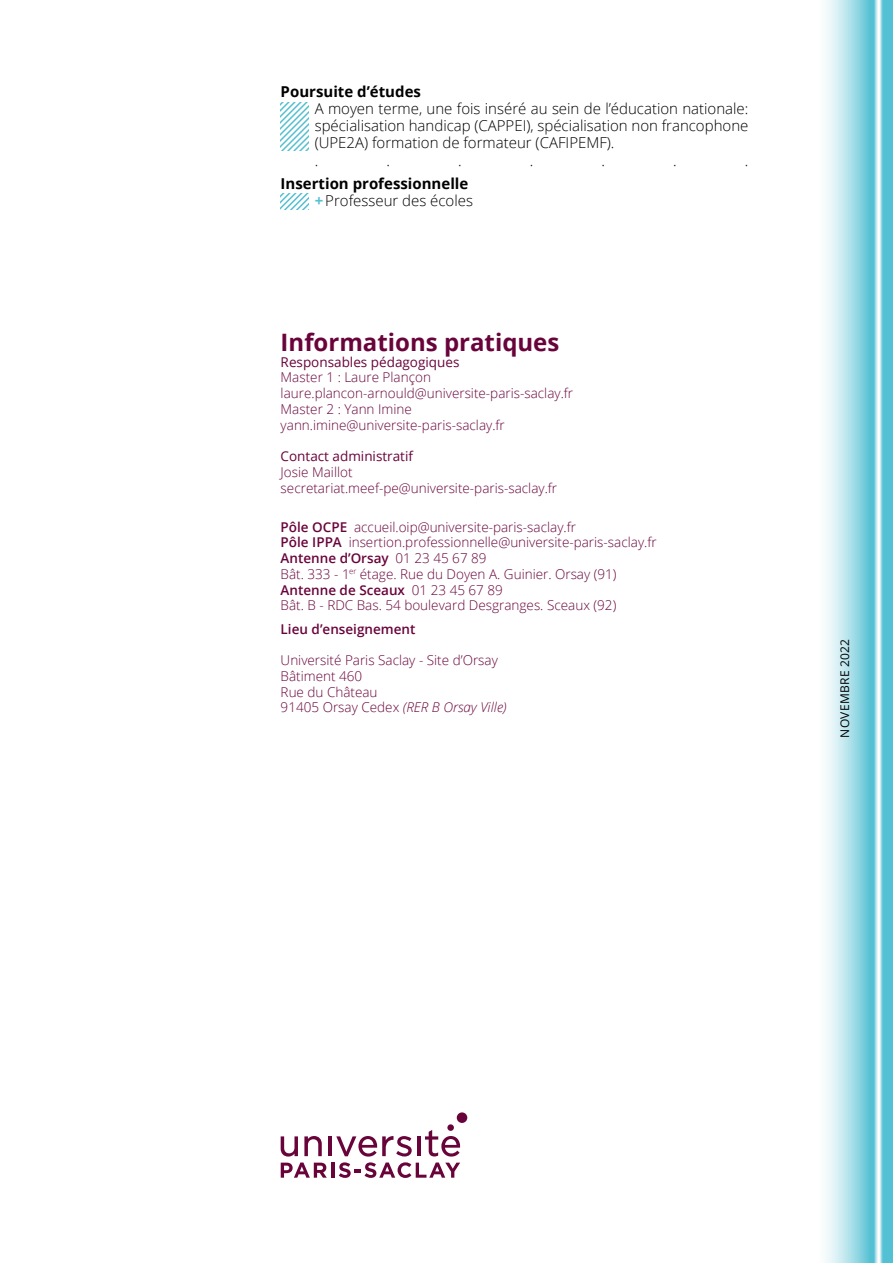
<style>
.page{position:relative;width:893px;height:1263px;background:#fff}
.page>*{position:absolute;margin:0;border:0;box-sizing:border-box;transform-origin:0 0}
.t1{font:700 24px "Open Sans";color:#69043b}
.t2{font:300 15px/17.2px "Open Sans";color:#000}
.t3{font:700 15px/17.2px "Open Sans";color:#000}
.t4{font:300 13.5px/15.8px "Open Sans";color:#69043b}
.t5{font:13.5px "Open Sans";color:#69043b}
.t6{font:600 13.5px "Open Sans";color:#69043b}
.t7{font:12px "Open Sans";letter-spacing:.025em;color:#000}
.s1{color:#54c0d3}
.s2{font-weight:300}
.s3{font-weight:600}
.s4{font-style:italic}
</style>
<div class="page">
<svg style="left:826px;top:0;width:67px;height:1263px;background:#9edbe5"></svg>
<div style="left:457px;top:1112px;width:10px;height:11px;background:#69043b;border-radius:50%"></div>
<div style="left:447px;top:1124px;width:7px;height:7px;background:#69043b;border-radius:50%"></div>
<hr style="left:328px;top:1136px;width:4px;height:20px;background:#69043b">
<svg style="left:281px;top:1136px;width:17px;height:20px"></svg>
<svg style="left:304px;top:1136px;width:18px;height:20px"></svg>
<svg style="left:425px;top:1130px;width:35px;height:26px"></svg>
<svg style="left:336px;top:1136px;width:76px;height:20px"></svg>
<hr style="left:417px;top:1136px;width:4px;height:20px;background:#69043b">
<svg style="left:281px;top:1162px;width:46px;height:16px"></svg>
<hr style="left:331px;top:1162px;width:3px;height:16px;background:#69043b">
<svg style="left:339px;top:1162px;width:121px;height:16px"></svg>
<svg style="left:281px;top:102px;width:27px;height:49px"></svg>
<svg style="left:281px;top:194px;width:27px;height:15px"></svg>
<p class="t3" style="left:281px;top:82px;width:142px">Poursuite d’études</p>
<p class="t2" style="left:315px;top:99px;width:435px">A moyen terme, une fois inséré au sein de l’éducation nationale: spécialisation handicap (CAPPEI), spécialisation non francophone (UPE2A) formation de formateur (CAFIPEMF).<br>.</p>
<p class="t2" style="left:386px;top:151px;width:5px">.</p>
<p class="t2" style="left:458px;top:151px;width:5px">.</p>
<p class="t2" style="left:530px;top:151px;width:5px">.</p>
<p class="t2" style="left:601px;top:151px;width:5px">.</p>
<p class="t2" style="left:673px;top:151px;width:5px">.</p>
<p class="t2" style="left:745px;top:151px;width:5px">.</p>
<p class="t3" style="left:315px;top:174px;width:160px;text-indent:-34px">Insertion professionnelle <span class="s1">+</span><span class="s2">Professeur des écoles</span></p>
<h1 class="t1" style="left:281px;top:325px;width:280px">Informations pratiques</h1>
<p class="t5" style="left:281px;top:352px;width:180px">Responsables pédagogiques</p>
<p class="t4" style="left:281px;top:369px;width:294px">Master 1 : Laure Plançon laure.plancon-arnould@universite-paris-saclay.fr Master 2 : Yann Imine yann.imine@universite-paris-saclay.fr</p>
<p class="t5" style="left:281px;top:447px;width:134px">Contact administratif</p>
<p class="t4" style="left:281px;top:464px;width:278px">Josie Maillot secretariat.meef-pe@universite-paris-saclay.fr</p>
<p class="t4" style="left:281px;top:518px;width:378px"><span class="s3">Pôle OCPE</span> accueil.oip@universite-paris-saclay.fr<br><span class="s3">Pôle IPPA</span> insertion.professionnelle@universite-paris-saclay.fr <span class="s3">Antenne d’Orsay</span> 01 23 45 67 89<br>Bât. 333 - 1<sup>er</sup> étage. Rue du Doyen A. Guinier. Orsay (91)<br><span class="s3">Antenne de Sceaux</span> 01 23 45 67 89<br>Bât. B - RDC Bas. 54 boulevard Desgranges. Sceaux (92)</p>
<p class="t6" style="left:281px;top:619px;width:136px">Lieu d’enseignement</p>
<p class="t4" style="left:281px;top:652px;width:227px">Université Paris Saclay - Site d’Orsay<br>Bâtiment 460<br>Rue du Château<br>91405 Orsay Cedex <span class="s4">(RER B Orsay Ville)</span></p>
<p class="t7" style="left:836px;top:738px;width:101px;rotate:-90deg">NOVEMBRE 2022</p>
</div>
